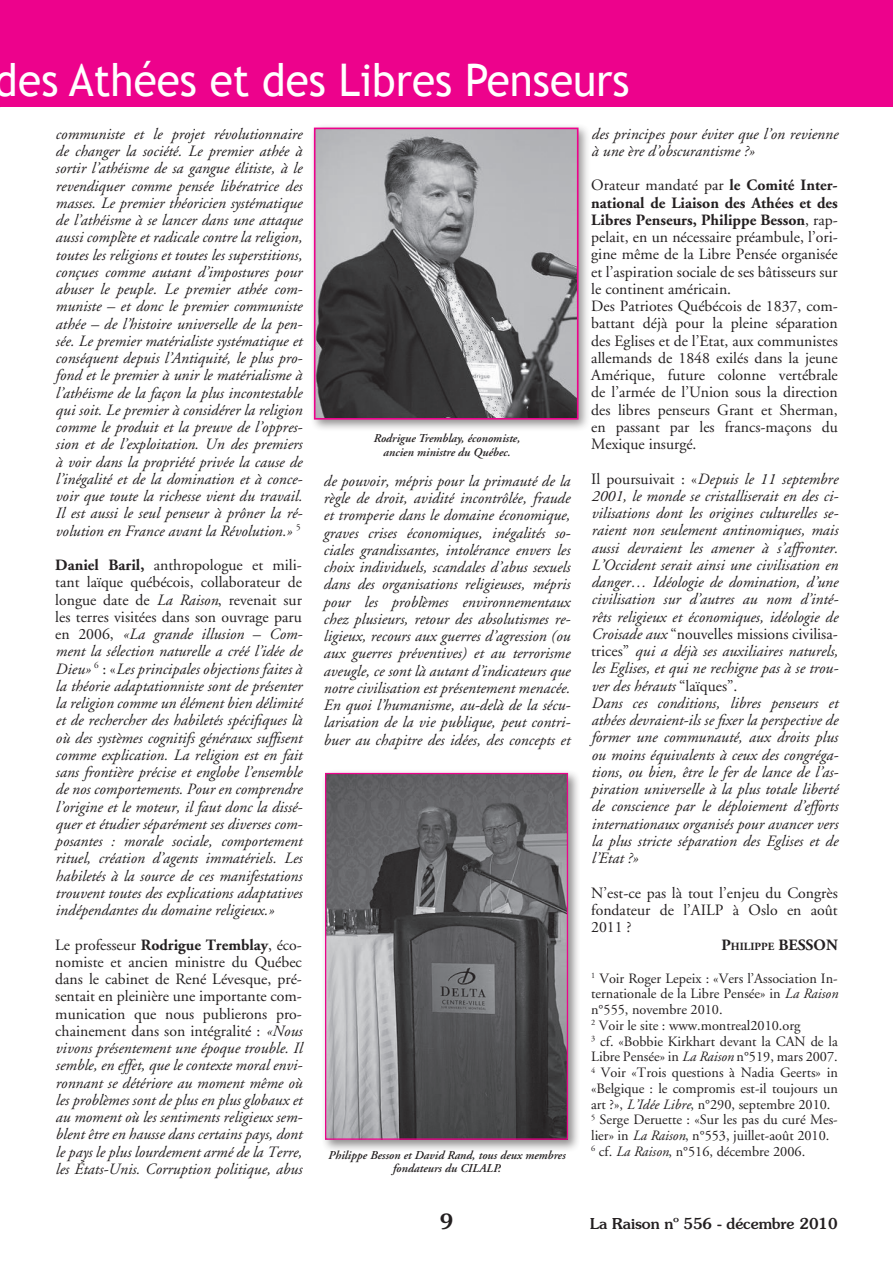
<style>
.page{position:relative;width:893px;height:1263px;background:#fff}
.page>*{position:absolute;margin:0;border:0;box-sizing:border-box;transform-origin:0 0}
.t1{font:45px "Trebuchet MS";color:#fff;scale:.94 1}
.t2{font:500 21px "Souvenir";color:#231f20}
.t3{font:italic 15.75px/17.2px "Adobe Garamond";color:#231f20;text-align:justify}
.t4{font:15.75px/17.2px "Adobe Garamond";color:#231f20}
.t5{font:700 15.75px "Adobe Garamond";color:#231f20}
.t6{font:500 15px "Souvenir";color:#231f20}
.t7{font:14.25px/15.8px "Adobe Garamond";color:#231f20}
.t8{font:italic 600 12px/13.5px "Adobe Garamond";color:#231f20;text-align:center}
.s1{font-weight:700;font-style:normal}
.s2{font-style:normal}
.s3{font-weight:700}
.s4{font-size:10.95px}
.s5{font-style:italic}
</style>
<div class="page">
<div style="left:0;top:0;width:893px;height:106px;background:#ed028c"></div>
<div style="left:320px;top:768px;width:260px;height:384px;background:#231f20;opacity:.5"></div>
<img style="left:327px;top:775px;width:239px;height:363px">
<div style="left:325px;top:773px;width:243px;height:367px;border:1px solid #ed028c"></div>
<div style="left:309px;top:123px;width:282px;height:309px;background:#231f20;opacity:.5"></div>
<img style="left:317px;top:131px;width:258px;height:286px">
<div style="left:314px;top:128px;width:264px;height:292px;border:2px solid #ed028c"></div>
<h1 class="t1" style="left:-5px;top:53px;width:677px">des Athées et des Libres Penseurs</h1>
<p class="t3" style="left:55px;top:126px;width:249px">communiste et le projet révolutionnaire de changer la société. Le premier athée à sortir l’athéisme de sa gangue élitiste, à le revendiquer comme pensée libératrice des masses. Le premier théoricien systématique de l’athéisme à se lancer dans une attaque aussi complète et radicale contre la religion, toutes les religions et toutes les superstitions, conçues comme autant d’impostures pour abuser le peuple. Le premier athée com&shy;muniste – et donc le premier communiste athée – de l’histoire universelle de la pen&shy;sée. Le premier matérialiste systématique et conséquent depuis l’Antiquité, le plus pro&shy;fond et le premier à unir le matérialisme à l’athéisme de la façon la plus incontestable qui soit. Le premier à considérer la religion comme le produit et la preuve de l’oppres&shy;sion et de l’exploitation. Un des premiers à voir dans la propriété privée la cause de l’inégalité et de la domination et à conce&shy;voir que toute la richesse vient du travail.<br>Il est aussi le seul penseur à prôner la ré&shy;volution en France avant la Révolution.» <sup>5</sup></p>
<p class="t3" style="left:55px;top:557px;width:249px"><span class="s1">Daniel Baril,</span> <span class="s2">anthropologue et mili&shy;tant laïque québécois, collaborateur de longue date de</span> La Raison<span class="s2">, revenait sur les terres visitées dans son ouvrage paru en 2006,</span> «La grande illusion – Com&shy;ment la sélection naturelle a créé l’idée de Dieu» <sup>6</sup> <span class="s2">: «</span>Les principales objections faites à la théorie adaptationniste sont de présenter la religion comme un élément bien délimité et de rechercher des habiletés spécifiques là où des systèmes cognitifs généraux suffisent comme explication. La religion est en fait sans frontière précise et englobe l’ensemble de nos comportements. Pour en comprendre l’origine et le moteur, il faut donc la dissé&shy;quer et étudier séparément ses diverses com&shy;posantes : morale sociale, comportement rituel, création d’agents immatériels. Les habiletés à la source de ces manifestations trouvent toutes des explications adaptatives indépendantes du domaine religieux.»</p>
<p class="t3" style="left:55px;top:936px;width:249px"><span class="s2">Le professeur</span> <span class="s1">Rodrigue Tremblay</span><span class="s2">, éco&shy;nomiste et ancien ministre du Québec dans le cabinet de René Lévesque, pré&shy;sentait en pleinière une importante com&shy;munication que nous publierons pro&shy;chainement dans son intégralité :</span> «Nous vivons présentement une époque trouble. Il semble, en effet, que le contexte moral envi&shy;ronnant se détériore au moment même où les problèmes sont de plus en plus globaux et au moment où les sentiments religieux sem&shy;blent être en hausse dans certains pays, dont le pays le plus lourdement armé de la Terre, les États-Unis. Corruption politique, abus</p>
<p class="t3" style="left:591px;top:126px;width:248px">des principes pour éviter que l’on revienne à une ère d’obscurantisme ?»</p>
<p class="t4" style="left:591px;top:177px;width:248px">Orateur mandaté par <span class="s3">le Comité Inter&shy;national de Liaison des Athées et des Libres Penseurs, Philippe Besson</span>, rap&shy;pelait, en un nécessaire préambule, l’ori&shy;gine même de la Libre Pensée organisée et l’aspiration sociale de ses bâtisseurs sur le continent américain.<br>Des Patriotes Québécois de 1837, com&shy;battant déjà pour la pleine séparation des Eglises et de l’Etat, aux communistes allemands de 1848 exilés dans la jeune Amérique, future colonne vertébrale de l’armée de l’Union sous la direction des libres penseurs Grant et Sherman, en passant par les francs-maçons du Mexique insurgé.</p>
<p class="t3" style="left:591px;top:470px;width:249px;text-align:left"><span class="s2">Il poursuivait : «</span>Depuis le 11 septembre 2001, le monde se cristalliserait en des ci&shy;vilisations dont les origines culturelles se&shy;raient non seulement antinomiques, mais aussi devraient les amener à s’affronter.<br>L’Occident serait ainsi une civilisation en danger… Idéologie de domination, d’une civilisation sur d’autres au nom d’inté&shy;rêts religieux et économiques, idéologie de Croisade aux <span class="s2">“nouvelles missions civilisa&shy;trices”</span> qui a déjà ses auxiliaires naturels, les Eglises, et qui ne rechigne pas à se trou&shy;ver des hérauts <span class="s2">“laïques”.<br></span>Dans ces conditions, libres penseurs et athées devraient-ils se fixer la perspective de former une communauté, aux droits plus ou moins équivalents à ceux des congréga&shy;tions, ou bien, être le fer de lance de l’as&shy;piration universelle à la plus totale liberté de conscience par le déploiement d’efforts internationaux organisés pour avancer vers la plus stricte séparation des Eglises et de l’Etat ?»</p>
<p class="t4" style="left:591px;top:884px;width:248px">N’est-ce pas là tout l’enjeu du Congrès</p>
<p class="t4" style="left:591px;top:902px;width:248px">fondateur de l’AILP à Oslo en août</p>
<p class="t4" style="left:591px;top:919px;width:42px">2011 ?</p>
<p class="t5" style="left:721px;top:936px;width:118px">P<span class="s4">hilippe</span> BESSON</p>
<p class="t7" style="left:591px;top:971px;width:248px"><sup>1</sup> Voir Roger Lepeix : «Vers l’Association In&shy;ternationale de la Libre Pensée» in <span class="s5">La Raison </span>n°555, novembre 2010.<br><sup>2</sup> Voir le site : www.montreal2010.org<br><sup>3</sup> cf. «Bobbie Kirkhart devant la CAN de la Libre Pensée» in <span class="s5">La Raison</span> n°519, mars 2007.<br><sup>4</sup> Voir «Trois questions à Nadia Geerts» in «Belgique : le compromis est-il toujours un art ?», <span class="s5">L’Idée Libre</span>, n°290, septembre 2010.<br><sup>5</sup> Serge Deruette : «Sur les pas du curé Mes&shy;lier» in <span class="s5">La Raison</span>, n°553, juillet-août 2010.<br><sup>6</sup> cf. <span class="s5">La Raison</span>, n°516, décembre 2006.</p>
<p class="t8" style="left:373px;top:432px;width:148px">Rodrigue Tremblay, économiste, ancien ministre du Québec.</p>
<p class="t3" style="left:323px;top:473px;width:249px">de pouvoir, mépris pour la primauté de la règle de droit, avidité incontrôlée, fraude et tromperie dans le domaine économique, graves crises économiques, inégalités so&shy;ciales grandissantes, intolérance envers les choix individuels, scandales d’abus sexuels dans des organisations religieuses, mépris pour les problèmes environnementaux chez plusieurs, retour des absolutismes re&shy;ligieux, recours aux guerres d’agression (ou aux guerres préventives) et au terrorisme aveugle, ce sont là autant d’indicateurs que notre civilisation est présentement menacée.<br>En quoi l’humanisme, au-delà de la sécu&shy;larisation de la vie publique, peut contri&shy;buer au chapitre des idées, des concepts et</p>
<p class="t8" style="left:328px;top:1148px;width:239px">Philippe Besson et David Rand, tous deux membres fondateurs du CILALP.</p>
<h2 class="t2" style="left:440px;top:1209px;width:15px">9</h2>
<p class="t6" style="left:590px;top:1214px;width:249px">La Raison nº 556 - décembre 2010</p>
</div>
